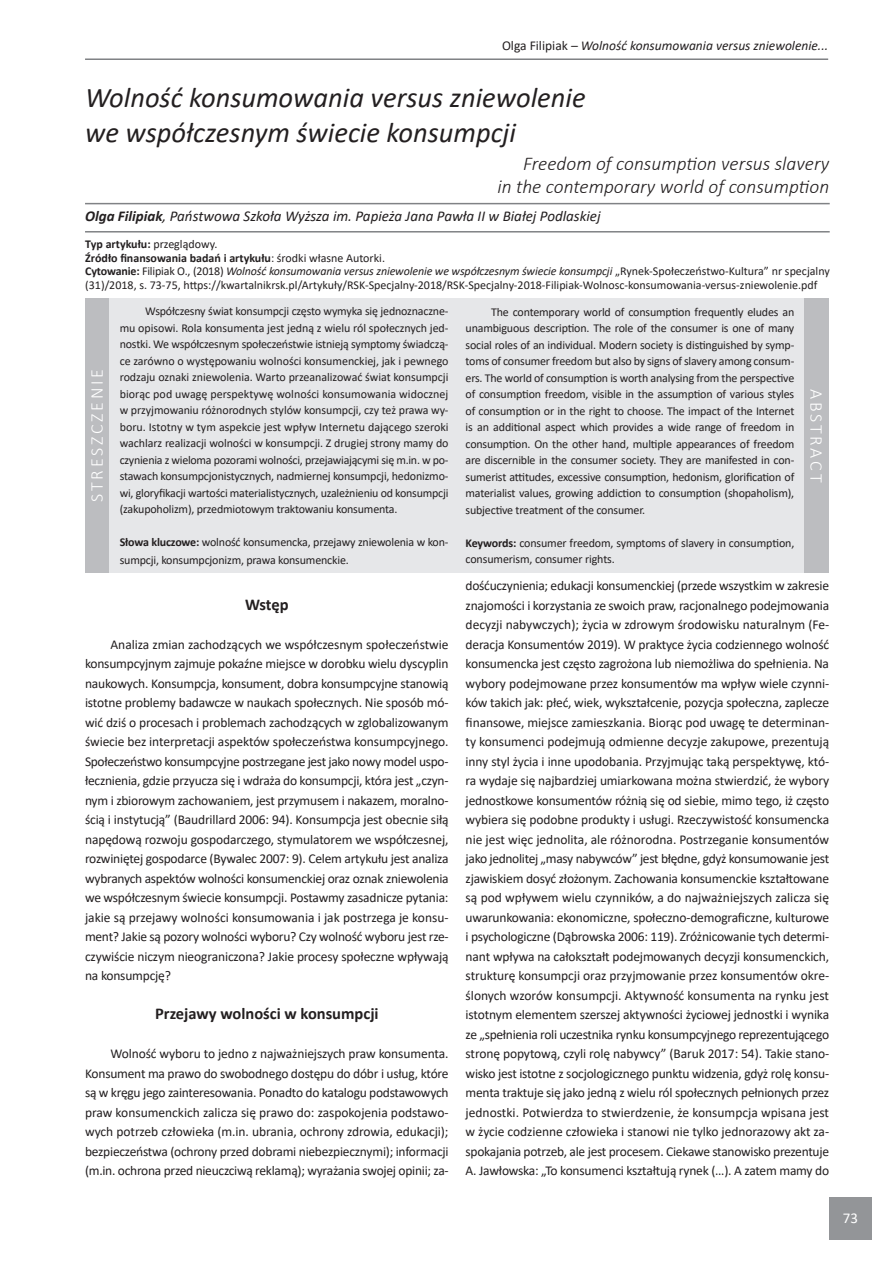
<style>
.page{position:relative;width:893px;height:1263px;background:#fff}
.page>*{position:absolute;margin:0;border:0;box-sizing:border-box;transform-origin:0 0}
.t1{font:italic 28.5px "Calibri";color:#231f20}
.t2{font:italic 300 19.5px "Calibri";color:#231f20}
.t3{font:300 18px "Calibri";letter-spacing:.15em;color:#fff}
.Podtytuły{font:700 16.5px "Calibri";color:#231f20}
.t4{font:italic 15px "Calibri";color:#231f20}
.t5{font:15px "Calibri";color:#fff}
.tekst_zwykly{font:13.5px/19.5px "Calibri";letter-spacing:-.015em;color:#231f20;text-align:justify}
.t6{font:italic 13.5px "Calibri";color:#231f20}
.t7{font:12px/16.5px "Calibri";letter-spacing:-.015em;color:#231f20}
.t8{font:700 12px "Calibri";color:#231f20}
.s1{font-style:normal}
.s2{font-weight:700}
.s3{font-weight:400}
.s4{font-style:italic}
</style>
<div class="page">
<hr style="left:85px;top:58px;width:743px;height:2px;background:#808285">
<div style="left:829px;top:1197px;width:43px;height:42px;background:#939598"></div>
<div style="left:105px;top:298px;width:704px;height:275px;background:#e6e7e9"></div>
<div style="left:85px;top:298px;width:24px;height:275px;background:#bcbdc0"></div>
<div style="left:804px;top:298px;width:25px;height:275px;background:#bcbdc0"></div>
<hr style="left:85px;top:203px;width:745px;height:1px;background:#808285">
<hr style="left:85px;top:231px;width:745px;height:2px;background:#808285">
<p class="t6" style="left:502px;top:37px;width:328px"><span class="s1">Olga Filipiak</span> – Wolność konsumowania versus zniewolenie...</p>
<p class="t1" style="left:85px;top:78px;width:502px">Wolność konsumowania versus zniewolenie</p>
<p class="t1" style="left:85px;top:112px;width:432px">we współczesnym świecie konsumpcji</p>
<p class="t2" style="left:523px;top:151px;width:308px">Freedom of consumption versus slavery</p>
<p class="t2" style="left:497px;top:175px;width:333px">in the contemporary world of consumption</p>
<p class="t4" style="left:85px;top:206px;width:517px"><span class="s2">Olga Filipiak</span>, Państwowa Szkoła Wyższa im. Papieża Jana Pawła II w Białej Podlaskiej</p>
<p class="t8" style="left:85px;top:236px;width:134px">Typ artykułu: <span class="s3">przeglądowy.</span></p>
<p class="t8" style="left:85px;top:249px;width:301px">Źródło finansowania badań i artykułu<span class="s3">: środki własne Autorki.</span></p>
<p class="t7" style="left:85px;top:264px;width:746px;line-height:13.5px"><span class="s2">Cytowanie:</span> Filipiak O., (2018) <span class="s4">Wolność konsumowania versus zniewolenie we współczesnym świecie konsumpcji</span> „Rynek-Społeczeństwo-Kultura” nr specjalny (31)/2018, s. 73-75, https://kwartalnikrsk.pl/Artykuły/RSK-Specjalny-2018/RSK-Specjalny-2018-Filipiak-Wolnosc-konsumowania-versus-zniewolenie.pdf</p>
<p class="t3" style="left:86px;top:502px;width:134px;rotate:-90deg">STRESZCZENIE</p>
<p class="t7" style="left:120px;top:303px;width:330px;text-align:justify;text-indent:26px">Współczesny świat konsumpcji często wymyka się jednoznaczne&shy;mu opisowi. Rola konsumenta jest jedną z wielu ról społecznych jed&shy;nostki. We współczesnym społeczeństwie istnieją symptomy świadczą&shy;ce zarówno o występowaniu wolności konsumenckiej, jak i pewnego rodzaju oznaki zniewolenia. Warto przeanalizować świat konsumpcji biorąc pod uwagę perspektywę wolności konsumowania widocznej w przyjmowaniu różnorodnych stylów konsumpcji, czy też prawa wy&shy;boru. Istotny w tym aspekcie jest wpływ Internetu dającego szeroki wachlarz realizacji wolności w konsumpcji. Z drugiej strony mamy do czynienia z wieloma pozorami wolności, przejawiającymi się m.in. w po&shy;stawach konsumpcjonistycznych, nadmiernej konsumpcji, hedonizmo&shy;wi, gloryfikacji wartości materialistycznych, uzależnieniu od konsumpcji (zakupoholizm), przedmiotowym traktowaniu konsumenta.</p>
<p class="t7" style="left:120px;top:533px;width:330px;line-height:18px"><span class="s2">Słowa kluczowe:</span> wolność konsumencka, przejawy zniewolenia w kon&shy;sumpcji, konsumpcjonizm, prawa konsumenckie.</p>
<p class="Podtytuły" style="left:245px;top:593px;width:45px">Wstęp</p>
<p class="tekst_zwykly" style="left:85px;top:634px;width:365px;text-indent:26px">Analiza zmian zachodzących we współczesnym społeczeństwie konsumpcyjnym zajmuje pokaźne miejsce w dorobku wielu dyscyplin naukowych. Konsumpcja, konsument, dobra konsumpcyjne stanowią istotne problemy badawcze w naukach społecznych. Nie sposób mó&shy;wić dziś o procesach i problemach zachodzących w zglobalizowanym świecie bez interpretacji aspektów społeczeństwa konsumpcyjnego.<br>Społeczeństwo konsumpcyjne postrzegane jest jako nowy model uspo&shy;łecznienia, gdzie przyucza się i wdraża do konsumpcji, która jest „czyn&shy;nym i zbiorowym zachowaniem, jest przymusem i nakazem, moralno&shy;ścią i instytucją” (Baudrillard 2006: 94). Konsumpcja jest obecnie siłą napędową rozwoju gospodarczego, stymulatorem we współczesnej, rozwiniętej gospodarce (Bywalec 2007: 9). Celem artykułu jest analiza wybranych aspektów wolności konsumenckiej oraz oznak zniewolenia we współczesnym świecie konsumpcji. Postawmy zasadnicze pytania: jakie są przejawy wolności konsumowania i jak postrzega je konsu&shy;ment? Jakie są pozory wolności wyboru? Czy wolność wyboru jest rze&shy;czywiście niczym nieograniczona? Jakie procesy społeczne wpływają na konsumpcję?</p>
<p class="Podtytuły" style="left:155px;top:1002px;width:225px">Przejawy wolności w konsumpcji</p>
<p class="tekst_zwykly" style="left:85px;top:1044px;width:365px;text-indent:26px">Wolność wyboru to jedno z najważniejszych praw konsumenta.<br>Konsument ma prawo do swobodnego dostępu do dóbr i usług, które są w kręgu jego zainteresowania. Ponadto do katalogu podstawowych praw konsumenckich zalicza się prawo do: zaspokojenia podstawo&shy;wych potrzeb człowieka (m.in. ubrania, ochrony zdrowia, edukacji); bezpieczeństwa (ochrony przed dobrami niebezpiecznymi); informacji (m.in. ochrona przed nieuczciwą reklamą); wyrażania swojej opinii; za-</p>
<p class="t7" style="left:466px;top:303px;width:330px;text-align:justify;text-indent:26px">The contemporary world of consumption frequently eludes an unambiguous description. The role of the consumer is one of many social roles of an individual. Modern society is distinguished by symp&shy;toms of consumer freedom but also by signs of slavery among consum&shy;ers. The world of consumption is worth analysing from the perspective of consumption freedom, visible in the assumption of various styles of consumption or in the right to choose. The impact of the Internet is an additional aspect which provides a wide range of freedom in consumption. On the other hand, multiple appearances of freedom are discernible in the consumer society. They are manifested in con&shy;sumerist attitudes, excessive consumption, hedonism, glorification of materialist values, growing addiction to consumption (shopaholism), subjective treatment of the consumer.</p>
<p class="t7" style="left:466px;top:534px;width:330px"><span class="s2">Keywords:</span> consumer freedom, symptoms of slavery in consumption, consumerism, consumer rights.</p>
<p class="t3" style="left:828px;top:389px;width:95px;rotate:90deg">ABSTRACT</p>
<p class="tekst_zwykly" style="left:466px;top:576px;width:365px">dośćuczynienia; edukacji konsumenckiej (przede wszystkim w zakresie znajomości i korzystania ze swoich praw, racjonalnego podejmowania decyzji nabywczych); życia w zdrowym środowisku naturalnym (Fe&shy;deracja Konsumentów 2019). W praktyce życia codziennego wolność konsumencka jest często zagrożona lub niemożliwa do spełnienia. Na wybory podejmowane przez konsumentów ma wpływ wiele czynni&shy;ków takich jak: płeć, wiek, wykształcenie, pozycja społeczna, zaplecze finansowe, miejsce zamieszkania. Biorąc pod uwagę te determinan&shy;ty konsumenci podejmują odmienne decyzje zakupowe, prezentują inny styl życia i inne upodobania. Przyjmując taką perspektywę, któ&shy;ra wydaje się najbardziej umiarkowana można stwierdzić, że wybory jednostkowe konsumentów różnią się od siebie, mimo tego, iż często wybiera się podobne produkty i usługi. Rzeczywistość konsumencka nie jest więc jednolita, ale różnorodna. Postrzeganie konsumentów jako jednolitej „masy nabywców” jest błędne, gdyż konsumowanie jest zjawiskiem dosyć złożonym. Zachowania konsumenckie kształtowane są pod wpływem wielu czynników, a do najważniejszych zalicza się uwarunkowania: ekonomiczne, społeczno-demograficzne, kulturowe i psychologiczne (Dąbrowska 2006: 119). Zróżnicowanie tych determi&shy;nant wpływa na całokształt podejmowanych decyzji konsumenckich, strukturę konsumpcji oraz przyjmowanie przez konsumentów okre&shy;ślonych wzorów konsumpcji. Aktywność konsumenta na rynku jest istotnym elementem szerszej aktywności życiowej jednostki i wynika ze „spełnienia roli uczestnika rynku konsumpcyjnego reprezentującego stronę popytową, czyli rolę nabywcy” (Baruk 2017: 54). Takie stano&shy;wisko jest istotne z socjologicznego punktu widzenia, gdyż rolę konsu&shy;menta traktuje się jako jedną z wielu ról społecznych pełnionych przez jednostki. Potwierdza to stwierdzenie, że konsumpcja wpisana jest w życie codzienne człowieka i stanowi nie tylko jednorazowy akt za&shy;spokajania potrzeb, ale jest procesem. Ciekawe stanowisko prezentuje A. Jawłowska: „To konsumenci kształtują rynek (…). A zatem mamy do</p>
<p class="t5" style="left:843px;top:1207px;width:17px">73</p>
</div>
